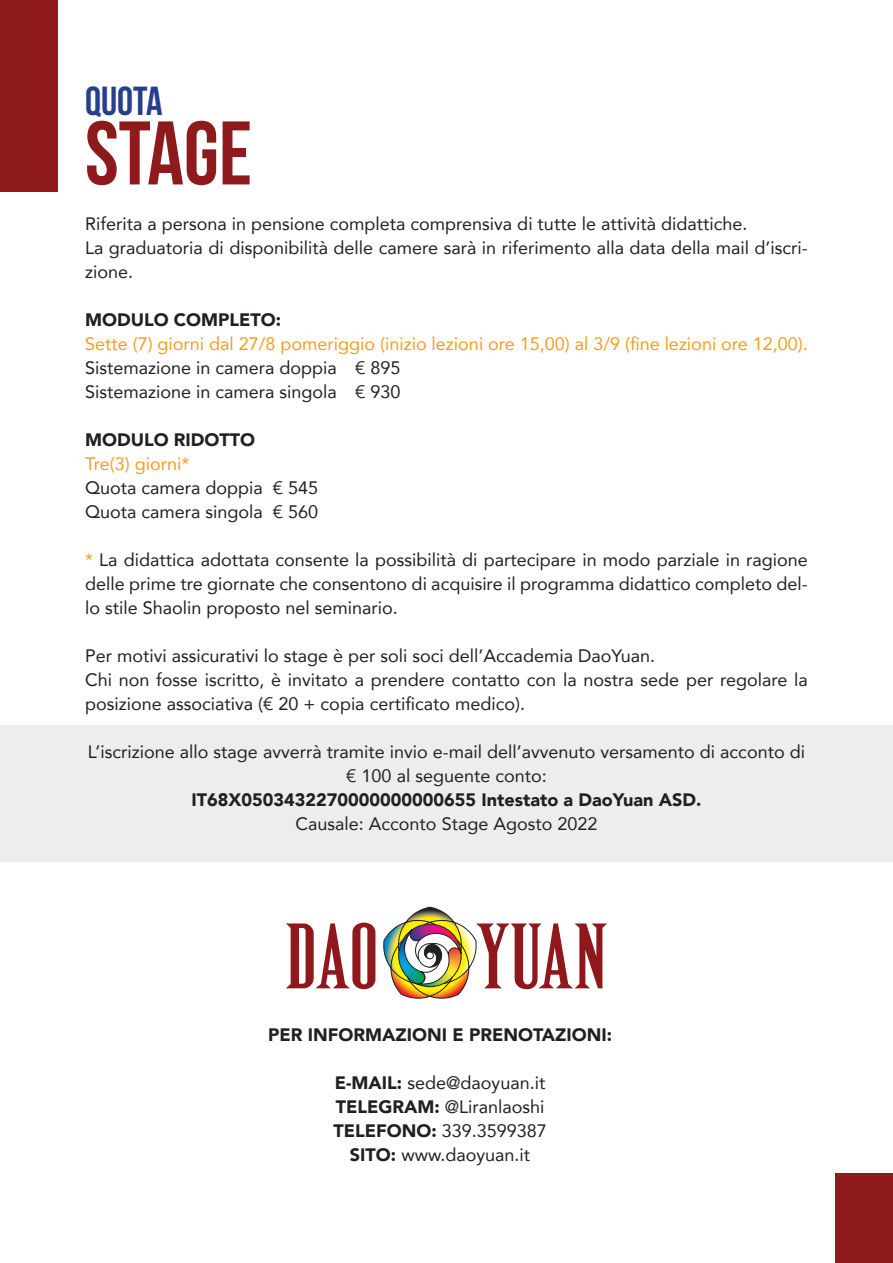
<style>
.page{position:relative;width:893px;height:1263px;background:#fff}
.page>*{position:absolute;margin:0;border:0;box-sizing:border-box;transform-origin:0 0}
.t1{font:90px "Bebas Neue";color:#8e1a1b}
.t2{font:40.5px "Bebas Neue";color:#253f8e}
.t3{font:18px/24px "Avenir";color:#231f20}
.t4{font:900 18px "Avenir";color:#231f20}
.t5{font:18px "Avenir";color:#f89c1c}
.s1{color:#f89c1c}
.s2{font-weight:900}
</style>
<div class="page">
<div style="left:0;top:725px;width:893px;height:136px;background:#ededee"></div>
<svg style="left:286px;top:923px;width:89px;height:66px"></svg>
<img style="left:383px;top:907px;width:224px;height:92px">
<div style="left:0;top:0;width:57px;height:191px;background:#8e1a1b"></div>
<div style="left:836px;top:1174px;width:57px;height:89px;background:#8e1a1b"></div>
<p class="t2" style="left:85px;top:79px;width:79px">QUOTA</p>
<p class="t1" style="left:85px;top:104px;width:169px">STAGE</p>
<p class="t3" style="left:85px;top:211px;width:664px">Riferita a persona in pensione completa comprensiva di tutte le attività didattiche.</p>
<p class="t3" style="left:85px;top:235px;width:724px">La graduatoria di disponibilità delle camere sarà in riferimento alla data della mail d’iscri&shy;zione.</p>
<p class="t4" style="left:85px;top:304px;width:198px">MODULO COMPLETO:</p>
<p class="t5" style="left:85px;top:329px;width:724px">Sette (7) giorni dal 27/8 pomeriggio (inizio lezioni ore 15,00) al 3/9 (fine lezioni ore 12,00).</p>
<p class="t3" style="left:85px;top:355px;width:317px">Sistemazione in camera doppia € 895</p>
<p class="t3" style="left:85px;top:379px;width:317px">Sistemazione in camera singola € 930</p>
<p class="t4" style="left:85px;top:424px;width:172px">MODULO RIDOTTO</p>
<p class="t5" style="left:85px;top:449px;width:106px">Tre(3) giorni*</p>
<p class="t3" style="left:85px;top:475px;width:235px">Quota camera doppia € 545</p>
<p class="t3" style="left:85px;top:499px;width:235px">Quota camera singola € 560</p>
<p class="t3" style="left:85px;top:547px;width:724px;text-align:justify"><span class="s1">*</span> La didattica adottata consente la possibilità di partecipare in modo parziale in ragione delle prime tre giornate che consentono di acquisire il programma didattico completo del&shy;lo stile Shaolin proposto nel seminario.</p>
<p class="t3" style="left:85px;top:643px;width:572px">Per motivi assicurativi lo stage è per soli soci dell’Accademia DaoYuan.</p>
<p class="t3" style="left:85px;top:667px;width:724px">Chi non fosse iscritto, è invitato a prendere contatto con la nostra sede per regolare la posizione associativa (€ 20 + copia certificato medico).</p>
<p class="t3" style="left:88px;top:739px;width:719px;text-align:center">L’iscrizione allo stage avverrà tramite invio e-mail dell’avvenuto versamento di acconto di € 100 al seguente conto:</p>
<p class="t4" style="left:192px;top:784px;width:511px">IT68X0503432270000000000655 Intestato a DaoYuan ASD.</p>
<p class="t3" style="left:296px;top:811px;width:303px">Causale: Acconto Stage Agosto 2022</p>
<p class="t4" style="left:268px;top:1019px;width:345px">PER INFORMAZIONI E PRENOTAZIONI:</p>
<p class="t3" style="left:335px;top:1070px;width:212px"><span class="s2">E-MAIL:</span> sede@daoyuan.it</p>
<p class="t3" style="left:336px;top:1094px;width:210px"><span class="s2">TELEGRAM:</span> @Liranlaoshi</p>
<p class="t3" style="left:333px;top:1118px;width:215px"><span class="s2">TELEFONO:</span> 339.3599387</p>
<p class="t3" style="left:350px;top:1142px;width:182px"><span class="s2">SITO:</span> www.daoyuan.it</p>
</div>
